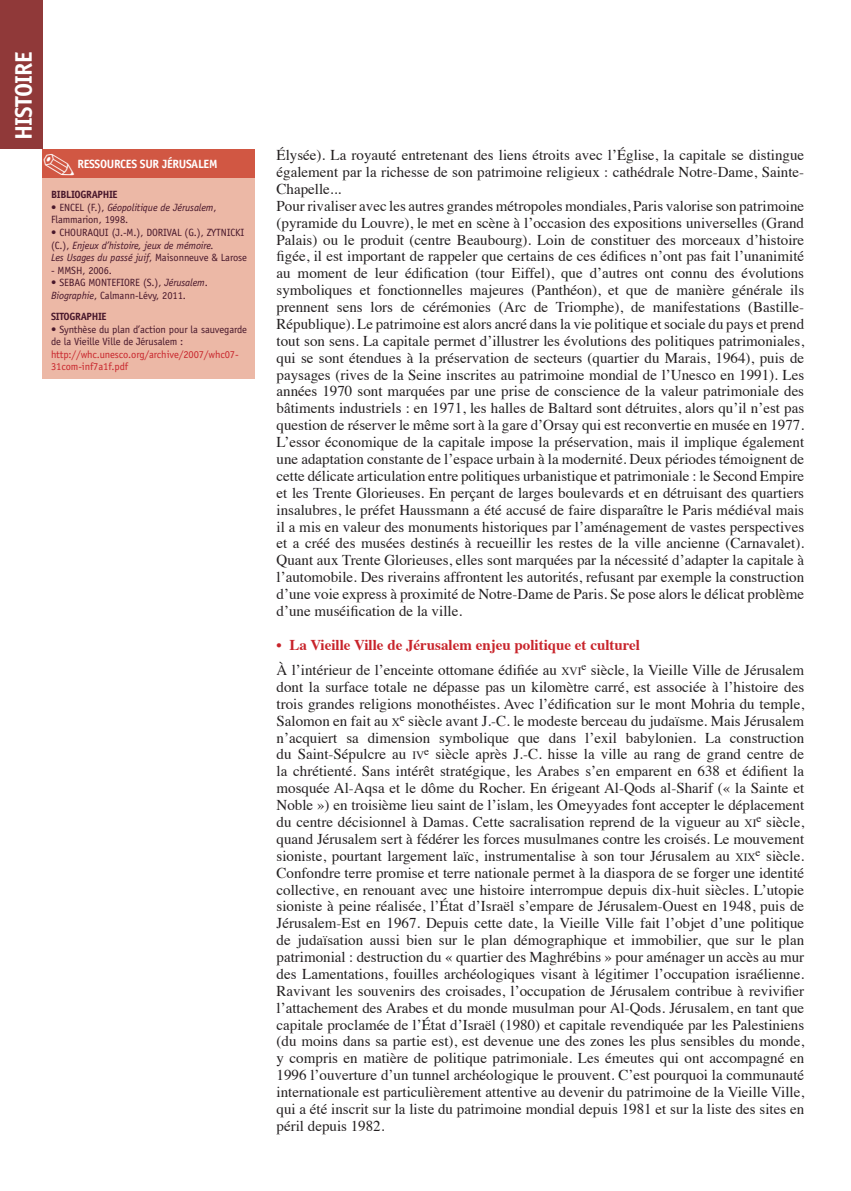
<style>
.page{position:relative;width:851px;height:1191px;background:#fff}
.page>*{position:absolute;margin:0;border:0;box-sizing:border-box;transform-origin:0 0}
.t1{font:700 24px "Officina Sans Std";color:#fff}
.t2{font:15px/16.8px "Times";color:#231f20}
.t3{font:700 12px "Officina Sans Std";color:#fff}
.t4{font:10.5px/12.6px "Officina Sans Std";letter-spacing:-.01em;color:#48172b}
.t5{font:10.5px/12.6px "Officina Sans Std";letter-spacing:-.01em;color:#c8242b}
.t6{font:700 10.5px "Officina Sans Std";color:#48172b}
.s1{font-style:italic}
.s2{font-weight:700;color:#c8242b}
.s3{font-size:11.25px}
</style>
<div class="page">
<div style="left:43px;top:178px;width:212px;height:201px;background:#ecb8a6"></div>
<div style="left:43px;top:149px;width:212px;height:29px;background:#d15743"></div>
<div style="left:0;top:0;width:43px;height:149px;background:#903939"></div>
<h1 class="t1" style="left:9px;top:140px;width:87px;rotate:-90deg">HISTOIRE</h1>
<p class="t3" style="left:77px;top:156px;width:14px">RESSOURCES</p>
<p class="t3" style="left:140px;top:156px;width:8px">SUR</p>
<p class="t3" style="left:162px;top:156px;width:13px">JÉRUSALEM</p>
<p class="t6" style="left:51px;top:188px;width:12px">BIBLIOGRAPHIE</p>
<p class="t4" style="left:51px;top:201px;width:167px">• ENCEL (F.), <span class="s1">Géopolitique de Jérusalem</span>,<br>Flammarion, 1998.</p>
<p class="t4" style="left:51px;top:226px;width:197px">• CHOURAQUI (J.-M.), DORIVAL (G.), ZYTNICKI (C.), <span class="s1">Enjeux d’histoire, jeux de mémoire.<br>Les Usages du passé juif</span>, Maisonneuve &amp; Larose</p>
<p class="t4" style="left:51px;top:264px;width:62px">- MMSH, 2006.</p>
<p class="t4" style="left:51px;top:276px;width:158px">• SEBAG MONTEFIORE (S.), <span class="s1">Jérusalem</span>.<br><span class="s1">Biographie</span>, Calmann-Lévy, 2011.</p>
<p class="t6" style="left:51px;top:310px;width:11px">SITOGRAPHIE</p>
<p class="t4" style="left:51px;top:323px;width:197px">• Synthèse du plan d’action pour la sauvegarde de la Vieille Ville de Jérusalem :</p>
<p class="t5" style="left:51px;top:348px;width:189px">http://whc.unesco.org/archive/2007/whc07-<br>31com-inf7a1f.pdf</p>
<p class="t2" style="left:276px;top:145px;width:529px">Élysée). La royauté entretenant des liens étroits avec l’Église, la capitale se distingue également par la richesse de son patrimoine religieux : cathédrale Notre-Dame, Sainte-Chapelle...<br>Pour rivaliser avec les autres grandes métropoles mondiales, Paris valorise son patrimoine (pyramide du Louvre), le met en scène à l’occasion des expositions universelles (Grand Palais) ou le produit (centre Beaubourg). Loin de constituer des morceaux d’histoire figée, il est important de rappeler que certains de ces édifices n’ont pas fait l’unanimité au moment de leur édification (tour Eiffel), que d’autres ont connu des évolutions symboliques et fonctionnelles majeures (Panthéon), et que de manière générale ils prennent sens lors de cérémonies (Arc de Triomphe), de manifestations (Bastille-République). Le patrimoine est alors ancré dans la vie politique et sociale du pays et prend tout son sens. La capitale permet d’illustrer les évolutions des politiques patrimoniales, qui se sont étendues à la préservation de secteurs (quartier du Marais, 1964), puis de paysages (rives de la Seine inscrites au patrimoine mondial de l’Unesco en 1991). Les années 1970 sont marquées par une prise de conscience de la valeur patrimoniale des bâtiments industriels : en 1971, les halles de Baltard sont détruites, alors qu’il n’est pas question de réserver le même sort à la gare d’Orsay qui est reconvertie en musée en 1977.<br>L’essor économique de la capitale impose la préservation, mais il implique également une adaptation constante de l’espace urbain à la modernité. Deux périodes témoignent de cette délicate articulation entre politiques urbanistique et patrimoniale : le Second Empire et les Trente Glorieuses. En perçant de larges boulevards et en détruisant des quartiers insalubres, le préfet Haussmann a été accusé de faire disparaître le Paris médiéval mais il a mis en valeur des monuments historiques par l’aménagement de vastes perspectives et a créé des musées destinés à recueillir les restes de la ville ancienne (Carnavalet).<br>Quant aux Trente Glorieuses, elles sont marquées par la nécessité d’adapter la capitale à l’automobile. Des riverains affrontent les autorités, refusant par exemple la construction d’une voie express à proximité de Notre-Dame de Paris. Se pose alors le délicat problème d’une muséification de la ville.</p>
<p class="t2" style="left:276px;top:630px;width:529px;line-height:25.3px"><span class="s2">• La Vieille Ville de Jérusalem enjeu politique et culturel<br></span>À l’intérieur de l’enceinte ottomane édifiée au <span class="s3">XVI</span><sup>e</sup> siècle, la Vieille Ville de Jérusalem</p>
<p class="t2" style="left:276px;top:677px;width:529px;text-align:justify">dont la surface totale ne dépasse pas un kilomètre carré, est associée à l’histoire des trois grandes religions monothéistes. Avec l’édification sur le mont Mohria du temple, Salomon en fait au <span class="s3">X</span><sup>e</sup> siècle avant J.-C. le modeste berceau du judaïsme. Mais Jérusalem n’acquiert sa dimension symbolique que dans l’exil babylonien. La construction du Saint-Sépulcre au <span class="s3">IV</span><sup>e</sup> siècle après J.-C. hisse la ville au rang de grand centre de la chrétienté. Sans intérêt stratégique, les Arabes s’en emparent en 638 et édifient la mosquée Al-Aqsa et le dôme du Rocher. En érigeant Al-Qods al-Sharif (« la Sainte et Noble ») en troisième lieu saint de l’islam, les Omeyyades font accepter le déplacement du centre décisionnel à Damas. Cette sacralisation reprend de la vigueur au <span class="s3">XI</span><sup>e</sup> siècle, quand Jérusalem sert à fédérer les forces musulmanes contre les croisés. Le mouvement sioniste, pourtant largement laïc, instrumentalise à son tour Jérusalem au <span class="s3">XIX</span><sup>e</sup> siècle.<br>Confondre terre promise et terre nationale permet à la diaspora de se forger une identité collective, en renouant avec une histoire interrompue depuis dix-huit siècles. L’utopie sioniste à peine réalisée, l’État d’Israël s’empare de Jérusalem-Ouest en 1948, puis de Jérusalem-Est en 1967. Depuis cette date, la Vieille Ville fait l’objet d’une politique de judaïsation aussi bien sur le plan démographique et immobilier, que sur le plan patrimonial : destruction du « quartier des Maghrébins » pour aménager un accès au mur des Lamentations, fouilles archéologiques visant à légitimer l’occupation israélienne.<br>Ravivant les souvenirs des croisades, l’occupation de Jérusalem contribue à revivifier l’attachement des Arabes et du monde musulman pour Al-Qods. Jérusalem, en tant que capitale proclamée de l’État d’Israël (1980) et capitale revendiquée par les Palestiniens (du moins dans sa partie est), est devenue une des zones les plus sensibles du monde, y compris en matière de politique patrimoniale. Les émeutes qui ont accompagné en 1996 l’ouverture d’un tunnel archéologique le prouvent. C’est pourquoi la communauté internationale est particulièrement attentive au devenir du patrimoine de la Vieille Ville, qui a été inscrit sur la liste du patrimoine mondial depuis 1981 et sur la liste des sites en péril depuis 1982.</p>
</div>
